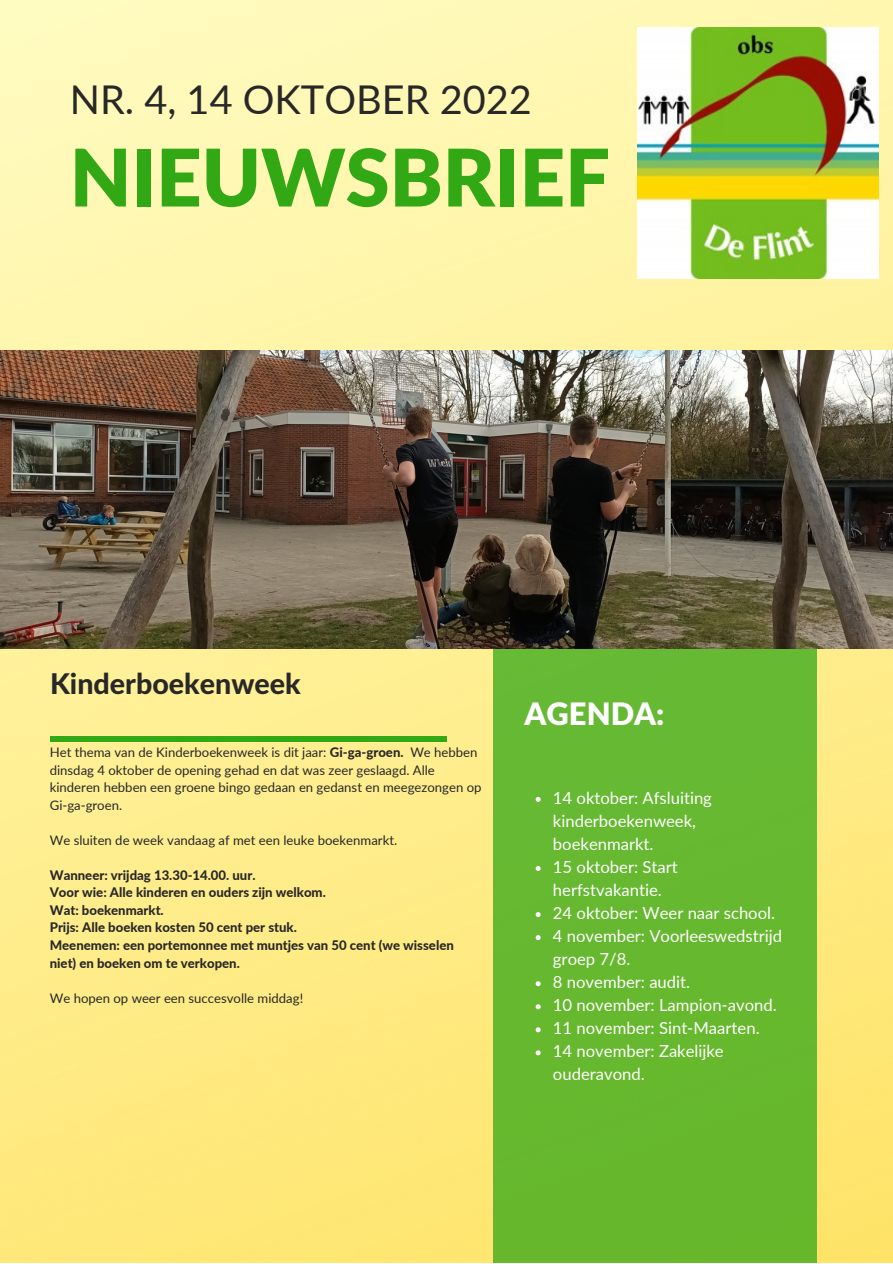
<style>
.page{position:relative;width:893px;height:1264px;background:#fff}
.page>*{position:absolute;margin:0;border:0;box-sizing:border-box;transform-origin:0 0}
.t1{font:900 79.35px "Lato Latin";color:#32a815}
.t2{font:39.6px "Lato";color:#282828}
.t3{font:900 30.9px "Lato Latin";color:#fff}
.t4{font:800 28.65px "Lato Latin";color:#282828}
.t5{font:16.65px/23.1px "Lato";color:#fff}
.t6{font:13.2px/17.5px "Lato";color:#282828}
.t7{font:800 13.2px/17.5px "Lato";color:#282828}
.s1{font-weight:800}
</style>
<div class="page">
<img style="left:0;top:0;width:892px;height:1262px">
<div style="left:493px;top:460px;width:323px;height:802px;background:#66b82f"></div>
<div style="left:50px;top:735px;width:396px;height:6px;background:#32a815"></div>
<img style="left:0;top:350px;width:892px;height:298px">
<img style="left:637px;top:28px;width:241px;height:250px">
<svg style="left:535px;top:796px;width:5px;height:5px"></svg>
<svg style="left:535px;top:866px;width:5px;height:5px"></svg>
<svg style="left:535px;top:912px;width:5px;height:5px"></svg>
<svg style="left:535px;top:935px;width:5px;height:5px"></svg>
<svg style="left:535px;top:981px;width:5px;height:5px"></svg>
<svg style="left:535px;top:1004px;width:5px;height:5px"></svg>
<svg style="left:535px;top:1027px;width:5px;height:5px"></svg>
<svg style="left:535px;top:1050px;width:5px;height:5px"></svg>
<h2 class="t2" style="left:70px;top:75px;width:463px">NR. 4, 14 OKTOBER 2022</h2>
<h1 class="t1" style="left:70px;top:143px;width:541px">NIEUWSBRIEF</h1>
<h3 class="t4" style="left:50px;top:670px;width:252px">Kinderboekenweek</h3>
<p class="t6" style="left:50px;top:743px;width:433px">Het thema van de Kinderboekenweek is dit jaar: <span class="s1">Gi-ga-groen.</span> We hebben dinsdag 4 oktober de opening gehad en dat was zeer geslaagd. Alle kinderen hebben een groene bingo gedaan en gedanst en meegezongen op Gi-ga-groen.</p>
<p class="t6" style="left:50px;top:831px;width:349px">We sluiten de week vandaag af met een leuke boekenmarkt.</p>
<p class="t7" style="left:50px;top:866px;width:405px">Wanneer: vrijdag 13.30-14.00. uur.<br>Voor wie: Alle kinderen en ouders zijn welkom.<br>Wat: boekenmarkt.<br>Prijs: Alle boeken kosten 50 cent per stuk.<br>Meenemen: een portemonnee met muntjes van 50 cent (we wisselen niet) en boeken om te verkopen.</p>
<p class="t6" style="left:50px;top:988px;width:255px">We hopen op weer een succesvolle middag!</p>
<h3 class="t3" style="left:524px;top:700px;width:141px">AGENDA:</h3>
<p class="t5" style="left:553px;top:785px;width:231px">14 oktober: Afsluiting kinderboekenweek, boekenmarkt.<br>15 oktober: Start herfstvakantie.<br>24 oktober: Weer naar school.<br>4 november: Voorleeswedstrijd groep 7/8.<br>8 november: audit.<br>10 november: Lampion-avond.<br>11 november: Sint-Maarten.<br>14 november: Zakelijke ouderavond.</p>
</div>
